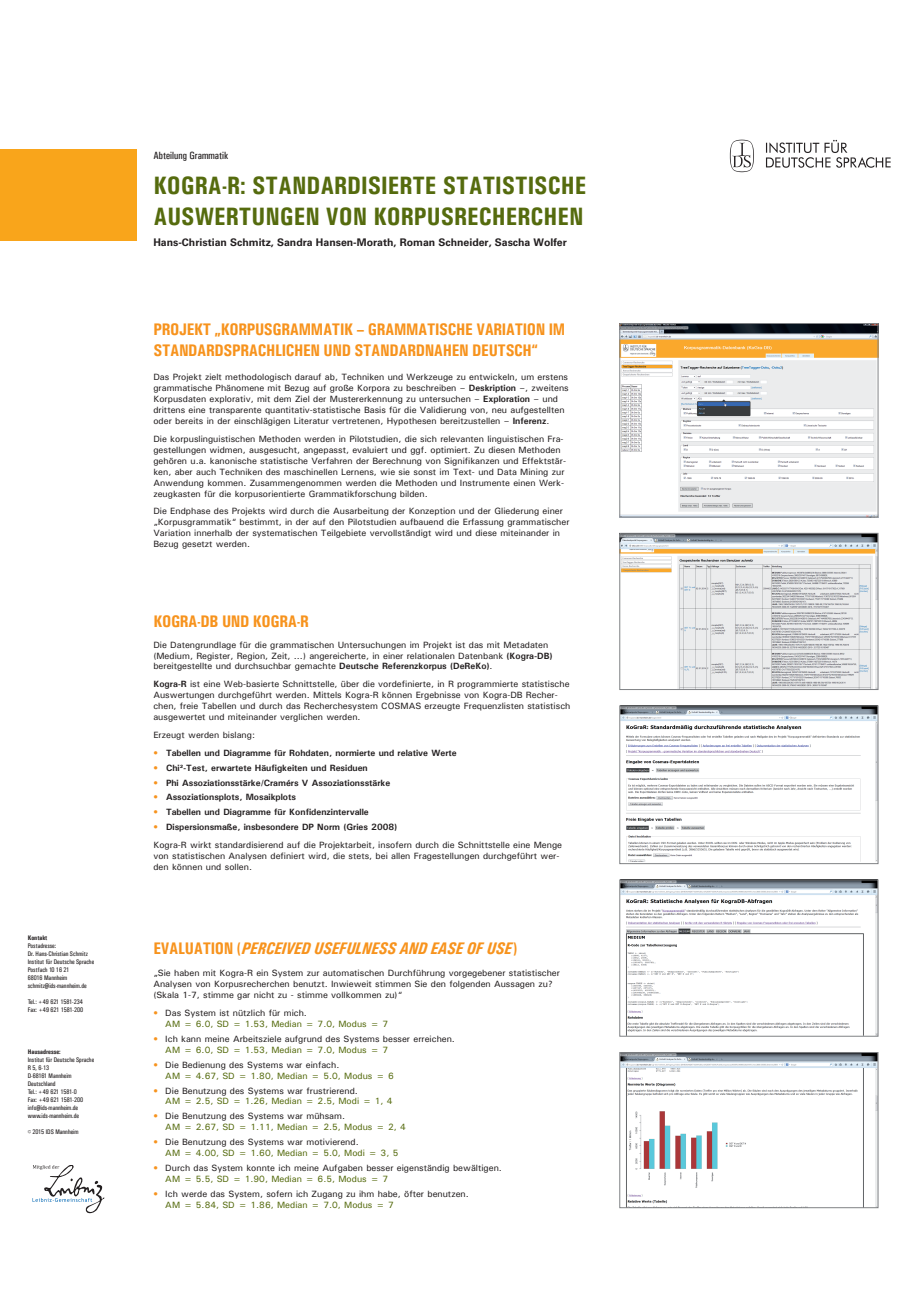
<style>
.page{position:relative;width:918px;height:1300px;background:#fff}
.page>*{position:absolute;margin:0;border:0;box-sizing:border-box;transform-origin:0 0}
.t1{font:700 condensed 25.2px/30.2px "Univers";color:#556b0e}
.t2{font:700 condensed 16.8px/20.2px "Univers";letter-spacing:-.02em;color:#f7931d}
.t3{font:italic 700 condensed 16.8px "Univers";letter-spacing:-.02em;color:#f7931d}
.t4{font:700 10.5px "Univers LT Pro 65";color:#231f20}
.t5{font:10.5px "Univers Condensed";color:#231f20}
.t6{font:500 9.1px/10.9px "Univers";color:#231f20}
.t7{font:700 9.1px "Univers";color:#231f20}
.t8{font:500 9.1px/10.9px "Univers";color:#556b0e}
.t9{font:6.65px/8px "Univers Condensed";color:#231f20}
.t10{font:700 condensed 6.65px "Univers";color:#231f20}
.s1{font-weight:700}
.s2{font-weight:500;color:#f7931d}
.s3{color:#f7931d}
.s4{font-style:normal}
.s5{color:#231f20}
.s6{color:#556b0e}
</style>
<div class="page">
<div style="left:0;top:149px;width:137px;height:91px;background:#f9a51b"></div>
<img style="left:729px;top:139px;width:162px;height:34px">
<svg style="left:33px;top:1165px;width:71px;height:48px"></svg>
<img style="left:621px;top:325px;width:255px;height:190px">
<div style="left:619px;top:323px;width:259px;height:194px;border:1px solid #808285"></div>
<img style="left:621px;top:535px;width:255px;height:152px">
<div style="left:619px;top:533px;width:259px;height:156px;border:1px solid #808285"></div>
<img style="left:621px;top:708px;width:255px;height:154px">
<div style="left:619px;top:706px;width:259px;height:158px;border:1px solid #808285"></div>
<img style="left:621px;top:882px;width:255px;height:152px">
<div style="left:619px;top:880px;width:259px;height:156px;border:1px solid #808285"></div>
<img style="left:621px;top:1054px;width:255px;height:152px">
<div style="left:619px;top:1052px;width:259px;height:156px;border:1px solid #808285"></div>
<p class="t10" style="left:28px;top:933px;width:21px">KONTAKT</p>
<p class="t9" style="left:28px;top:941px;width:68px">Postadresse:<br>Dr. Hans-Christian Schmitz<br>Institut für Deutsche Sprache<br>Postfach 10 16 21<br>68016 Mannheim schmitz@ids-mannheim.de</p>
<p class="t9" style="left:28px;top:998px;width:57px">Tel.: +49 621 1581-234<br>Fax: +49 621 1581-200</p>
<p class="t10" style="left:28px;top:1047px;width:34px">HAUSADRESSE:</p>
<p class="t9" style="left:28px;top:1055px;width:68px">Institut für Deutsche Sprache<br>R 5, 6-13<br>D-68161 Mannheim<br>Deutschland<br>Tel.: +49 621 1581-0<br>Fax: +49 621 1581-200 info@ids-mannheim.de www.ids-mannheim.de</p>
<p class="t9" style="left:28px;top:1128px;width:52px">© 2015 IDS Mannheim</p>
<p class="t5" style="left:153px;top:149px;width:76px">Abteilung Grammatik</p>
<h1 class="t1" style="left:153px;top:170px;width:434px">KOGRA-R: STANDARDISIERTE STATISTISCHE<br>AUSWERTUNGEN VON KORPUSRECHERCHEN</h1>
<p class="t4" style="left:153px;top:236px;width:415px">Hans-Christian Schmitz, Sandra Hansen-Morath, Roman Schneider, Sascha Wolfer</p>
<h2 class="t2" style="left:153px;top:319px;width:413px">PROJEKT „KORPUSGRAMMATIK – GRAMMATISCHE VARIATION IM<br>STANDARDSPRACHLICHEN UND STANDARDNAHEN DEUTSCH“</h2>
<p class="t6" style="left:153px;top:372px;width:417px">Das Projekt zielt methodologisch darauf ab, Techniken und Werkzeuge zu entwickeln, um erstens grammatische Phänomene mit Bezug auf große Korpora zu beschreiben – <span class="s1">Deskription</span> –, zweitens Korpusdaten explorativ, mit dem Ziel der Mustererkennung zu untersuchen – <span class="s1">Exploration</span> – und drittens eine transparente quantitativ-statistische Basis für die Validierung von, neu aufgestellten oder bereits in der einschlägigen Literatur vertretenen, Hypothesen bereitzustellen – <span class="s1">Inferenz</span>.</p>
<p class="t6" style="left:153px;top:433px;width:414px">Die korpuslinguistischen Methoden werden in Pilotstudien, die sich relevanten linguistischen Fra&shy;gestellungen widmen, ausgesucht, angepasst, evaluiert und ggf. optimiert. Zu diesen Methoden gehören u.a. kanonische statistische Verfahren der Berechnung von Signifikanzen und Effektstär&shy;ken, aber auch Techniken des maschinellen Lernens, wie sie sonst im Text- und Data Mining zur Anwendung kommen. Zusammengenommen werden die Methoden und Instrumente einen Werk&shy;zeugkasten für die korpusorientierte Grammatikforschung bilden.</p>
<p class="t6" style="left:153px;top:506px;width:418px">Die Endphase des Projekts wird durch die Ausarbeitung der Konzeption und der Gliederung einer „Korpusgrammatik“ bestimmt, in der auf den Pilotstudien aufbauend die Erfassung grammatischer Variation innerhalb der systematischen Teilgebiete vervollständigt wird und diese miteinander in Bezug gesetzt werden.</p>
<h2 class="t2" style="left:153px;top:611px;width:155px">KOGRA-DB UND KOGRA-R</h2>
<p class="t6" style="left:153px;top:639px;width:400px">Die Datengrundlage für die grammatischen Untersuchungen im Projekt ist das mit Metadaten (Medium, Register, Region, Zeit, …) angereicherte, in einer relationalen Datenbank <span class="s1">(Kogra-DB) </span>bereitgestellte und durchsuchbar gemachte <span class="s1">Deutsche Referenzkorpus (DeReKo)</span>.</p>
<p class="t6" style="left:153px;top:678px;width:418px"><span class="s1">Kogra-R</span> ist eine Web-basierte Schnittstelle, über die vordefinierte, in R programmierte statistische Auswertungen durchgeführt werden. Mittels Kogra-R können Ergebnisse von Kogra-DB Recher&shy;chen, freie Tabellen und durch das Recherchesystem COSMAS erzeugte Frequenzlisten statistisch ausgewertet und miteinander verglichen werden.</p>
<p class="t6" style="left:153px;top:729px;width:103px">Erzeugt werden bislang:</p>
<p class="t7" style="left:153px;top:747px;width:305px"><span class="s2">•</span> Tabellen und Diagramme für Rohdaten, normierte und relative Werte</p>
<p class="t7" style="left:153px;top:762px;width:216px"><span class="s2">•</span> Chi²-Test, erwartete Häufigkeiten und Residuen</p>
<p class="t7" style="left:153px;top:776px;width:238px"><span class="s2">•</span> Phi Assoziationsstärke/Cramérs V Assoziationsstärke</p>
<p class="t7" style="left:153px;top:791px;width:144px"><span class="s2">•</span> Assoziationsplots, Mosaikplots</p>
<p class="t7" style="left:153px;top:806px;width:217px"><span class="s2">•</span> Tabellen und Diagramme für Konfidenzintervalle</p>
<p class="t6" style="left:153px;top:818px;width:410px;line-height:17.8px"><span class="s3">•</span> <span class="s1">Dispersionsmaße, insbesondere DP Norm (Gries 2008)<br></span>Kogra-R wirkt standardisierend auf die Projektarbeit, insofern durch die Schnittstelle eine Menge</p>
<p class="t6" style="left:153px;top:850px;width:407px">von statistischen Analysen definiert wird, die stets, bei allen Fragestellungen durchgeführt wer&shy;den können und sollen.</p>
<h2 class="t3" style="left:153px;top:938px;width:365px"><span class="s4">EV ALUATION (</span>PERCEIVED USEFULNESS AND EASE OF USE<span class="s4">)</span></h2>
<p class="t6" style="left:153px;top:967px;width:408px">„Sie haben mit Kogra-R ein System zur automatischen Durchführung vorgegebener statistischer<br>Analysen von Korpusrecherchen benutzt. Inwieweit stimmen Sie den folgenden Aussagen zu? (Skala 1-7, stimme gar nicht zu - stimme vollkommen zu)“</p>
<p class="t8" style="left:165px;top:1007px;width:224px;text-indent:-12px"><span class="s3">•</span> <span class="s5">Das System ist nützlich für mich.<br></span>AM = 6.0, SD = 1.53, Median = 7.0, Modus = 7</p>
<p class="t6" style="left:165px;top:1033px;width:291px;text-indent:-12px"><span class="s3">•</span> Ich kann meine Arbeitsziele aufgrund des Systems besser erreichen.<br><span class="s6">AM = 6.0, SD = 1.53, Median = 7.0, Modus = 7</span></p>
<p class="t8" style="left:165px;top:1059px;width:230px;text-indent:-12px"><span class="s3">•</span> <span class="s5">Die Bedienung des Systems war einfach.<br></span>AM = 4.67, SD = 1.80, Median = 5.0, Modus = 6</p>
<p class="t6" style="left:165px;top:1084px;width:229px;text-indent:-12px"><span class="s3">•</span> Die Benutzung des Systems war frustrierend.<br><span class="s6">AM = 2.5, SD = 1.26, Median = 2.5, Modi = 1, 4</span></p>
<p class="t8" style="left:165px;top:1110px;width:242px;text-indent:-12px"><span class="s3">•</span> <span class="s5">Die Benutzung des Systems war mühsam.<br></span>AM = 2.67, SD = 1.11, Median = 2.5, Modus = 2, 4</p>
<p class="t6" style="left:165px;top:1136px;width:235px;text-indent:-12px"><span class="s3">•</span> Die Benutzung des Systems war motivierend.<br><span class="s6">AM = 4.00, SD = 1.60, Median = 5.0, Modi = 3, 5</span></p>
<p class="t6" style="left:165px;top:1162px;width:338px;text-indent:-12px"><span class="s3">•</span> Durch das System konnte ich meine Aufgaben besser eigenständig bewältigen.<br><span class="s6">AM = 5.5, SD = 1.90, Median = 6.5, Modus = 7</span></p>
<p class="t6" style="left:165px;top:1188px;width:305px;text-indent:-12px"><span class="s3">•</span> Ich werde das System, sofern ich Zugang zu ihm habe, öfter benutzen.<br><span class="s6">AM = 5.84, SD = 1.86, Median = 7.0, Modus = 7</span></p>
</div>
